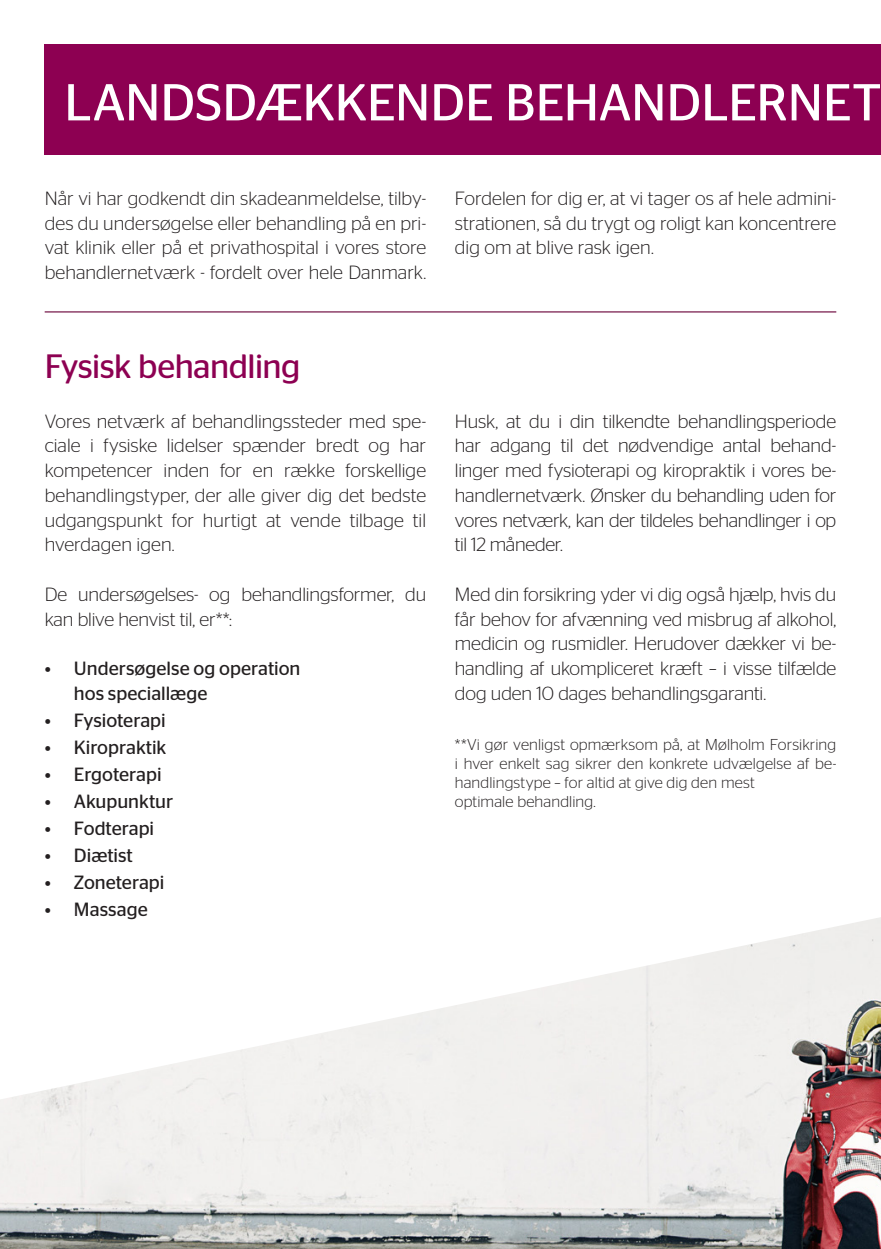
<style>
.page{position:relative;width:881px;height:1249px;background:#fff}
.page>*{position:absolute;margin:0;border:0;box-sizing:border-box;transform-origin:0 0}
.t1{font:51.75px "Stag Sans";letter-spacing:-.005em;color:#fff}
.t2{font:33.75px "Stag Sans";letter-spacing:-.015em;color:#8d0052}
.t3{font:300 19.12px/24.8px "Stag Sans";color:#231f20;text-align:justify}
.t4{font:19.12px "Stag Sans";color:#231f20}
.t5{font:300 15.75px/18.9px "Stag Sans";letter-spacing:.01em;color:#231f20;text-align:justify}
</style>
<div class="page">
<img style="left:0;top:917px;width:880px;height:332px">
<hr style="left:45px;top:311px;width:791px;height:1px;background:#680038">
<div style="left:45px;top:45px;width:835px;height:110px;background:#8d0052"></div>
<p class="t1" style="left:64px;top:73px;width:818px">LANDSDÆKKENDE BEHANDLERNET</p>
<p class="t3" style="left:45px;top:185px;width:383px">Når vi har godkendt din skadeanmeldelse, tilby&shy;des du undersøgelse eller behandling på en pri&shy;vat klinik eller på et privathospital i vores store behandlernetværk - fordelt over hele Danmark.</p>
<p class="t3" style="left:454px;top:185px;width:383px">Fordelen for dig er, at vi tager os af hele admini&shy;strationen, så du trygt og roligt kan koncentrere dig om at blive rask igen.</p>
<p class="t2" style="left:45px;top:347px;width:257px">Fysisk behandling</p>
<p class="t3" style="left:45px;top:408px;width:383px">Vores netværk af behandlingssteder med spe&shy;ciale i fysiske lidelser spænder bredt og har kompetencer inden for en række forskellige behandlingstyper, der alle giver dig det bedste udgangspunkt for hurtigt at vende tilbage til hverdagen igen.</p>
<p class="t3" style="left:45px;top:581px;width:383px">De undersøgelses- og behandlingsformer, du kan blive henvist til, er**:</p>
<p class="t4" style="left:45px;top:658px;width:257px">• Undersøgelse og operation</p>
<p class="t4" style="left:74px;top:682px;width:135px">hos speciallæge</p>
<p class="t4" style="left:45px;top:709px;width:122px">• Fysioterapi</p>
<p class="t4" style="left:45px;top:736px;width:123px">• Kiropraktik</p>
<p class="t4" style="left:45px;top:763px;width:118px">• Ergoterapi</p>
<p class="t4" style="left:45px;top:790px;width:130px">• Akupunktur</p>
<p class="t4" style="left:45px;top:817px;width:111px">• Fodterapi</p>
<p class="t4" style="left:45px;top:844px;width:90px">• Diætist</p>
<p class="t4" style="left:45px;top:871px;width:121px">• Zoneterapi</p>
<p class="t4" style="left:45px;top:898px;width:104px">• Massage</p>
<p class="t3" style="left:454px;top:408px;width:383px">Husk, at du i din tilkendte behandlingsperiode har adgang til det nødvendige antal behand&shy;linger med fysioterapi og kiropraktik i vores be&shy;handlernetværk. Ønsker du behandling uden for vores netværk, kan der tildeles behandlinger i op til 12 måneder.</p>
<p class="t3" style="left:454px;top:581px;width:383px">Med din forsikring yder vi dig også hjælp, hvis du får behov for afvænning ved misbrug af alkohol, medicin og rusmidler. Herudover dækker vi be&shy;handling af ukompliceret kræft – i visse tilfælde dog uden 10 dages behandlingsgaranti.</p>
<p class="t5" style="left:454px;top:735px;width:383px">**Vi gør venligst opmærksom på, at Mølholm Forsikring i hver enkelt sag sikrer den konkrete udvælgelse af be&shy;handlingstype – for altid at give dig den mest</p>
<p class="t5" style="left:454px;top:792px;width:142px">optimale behandling.</p>
</div>
